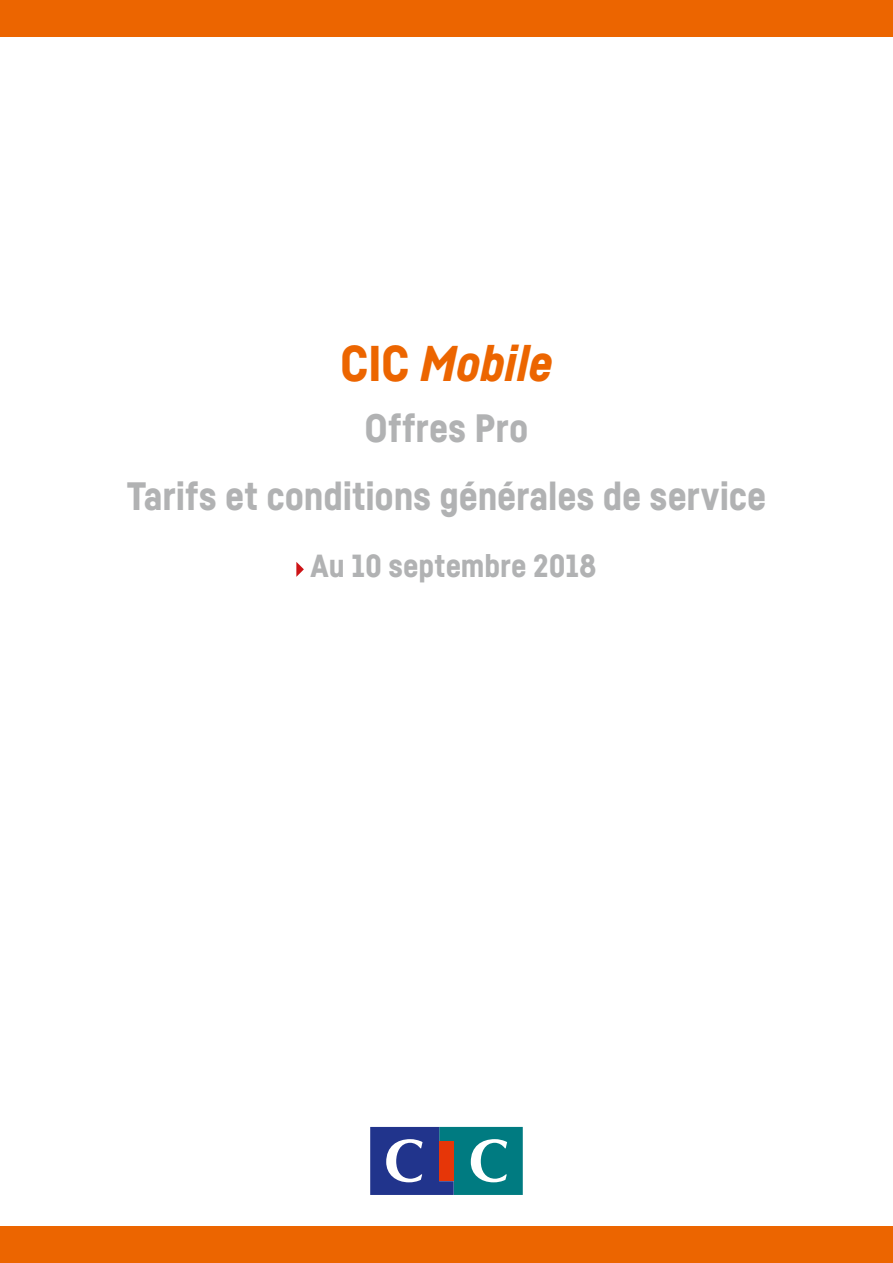
<style>
.page{position:relative;width:893px;height:1263px;background:#fff}
.page>*{position:absolute;margin:0;border:0;box-sizing:border-box;transform-origin:0 0}
.t1{font:italic 900 49.5px "Fabrikat";color:#ec6500}
.t2{font:900 39px/67.3px "Fabrikat";color:#b1b2b3;text-align:center}
.t3{font:900 31.5px "Fabrikat";color:#b1b2b3}
.s1{font-style:normal}
</style>
<div class="page">
<div style="left:0;top:0;width:893px;height:36px;background:#ec6500"></div>
<div style="left:0;top:1227px;width:893px;height:36px;background:#ec6500"></div>
<svg style="left:370px;top:1127px;width:153px;height:68px;background:#2b6a94"></svg>
<div style="left:439px;top:1141px;width:15px;height:40px;background:#e63608"></div>
<svg style="left:296px;top:562px;width:8px;height:15px"></svg>
<p class="t1" style="left:340px;top:332px;width:214px"><span class="s1">CIC</span> Mobile</p>
<p class="t2" style="left:127px;top:394px;width:641px">Offres Pro<br>Tarifs et conditions générales de service</p>
<p class="t3" style="left:311px;top:546px;width:288px">Au 10 septembre 2018</p>
</div>
